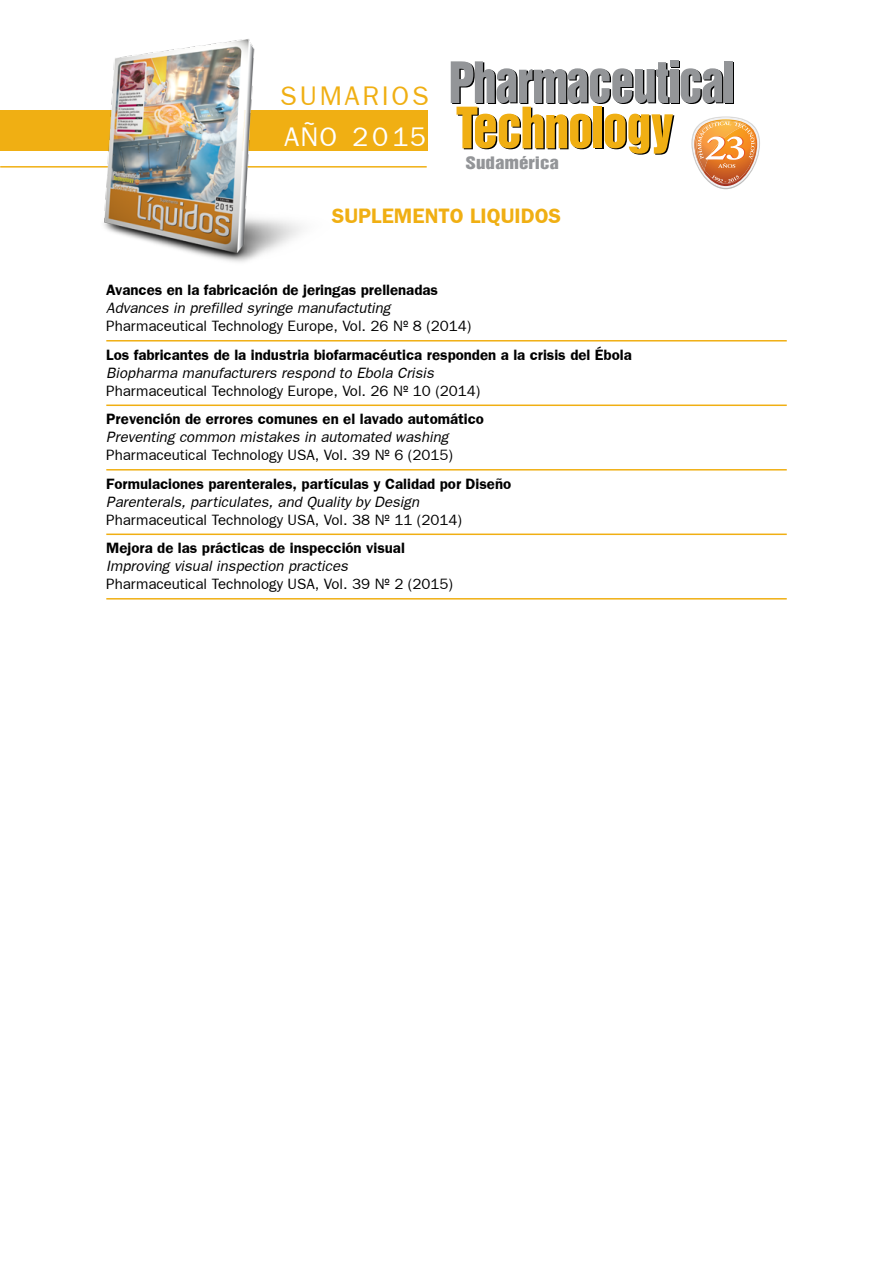
<style>
.page{position:relative;width:893px;height:1263px;background:#fff}
.page>*{position:absolute;margin:0;border:0;box-sizing:border-box;transform-origin:0 0}
.t1{font:27px "Frankfurt Gothic Plain";letter-spacing:.1em;color:#f0af13}
.t2{font:27px "Frankfurt Gothic Plain";letter-spacing:.095em;color:#fff}
.t3{font:700 21px "Frankfurt Gothic";color:#f0af13}
.t4{font:15.75px "Switzerland Inserat Plain";color:#939598;scale:1.2 1}
.t5{font:700 15px "Frankfurt Gothic";color:#000}
.t6{font:15px "Frankfurt Gothic Plain";color:#000}
.t7{font:italic 15px "Frankfurt Gothic";color:#000}
</style>
<div class="page">
<div style="left:0;top:110px;width:427px;height:41px;background:#f0af13"></div>
<hr style="left:0;top:166px;width:427px;height:2px;background:#f0af13">
<svg style="left:691px;top:116px;width:69px;height:73px"></svg>
<div style="left:672px;top:62px;width:8px;height:6px;background:#939598"></div>
<div style="left:726px;top:62px;width:8px;height:42px;background:#000"></div>
<div style="left:672px;top:71px;width:8px;height:33px;background:#939598"></div>
<svg style="left:681px;top:68px;width:42px;height:36px"></svg>
<div style="left:724px;top:61px;width:9px;height:42px;background:#939598"></div>
<div style="left:670px;top:70px;width:8px;height:33px;background:#939598"></div>
<svg style="left:451px;top:61px;width:223px;height:94px"></svg>
<div style="left:670px;top:61px;width:8px;height:6px;background:#939598"></div>
<hr style="left:106px;top:340px;width:681px;height:1px;background:#f0af13">
<hr style="left:106px;top:404px;width:681px;height:2px;background:#f0af13">
<hr style="left:106px;top:469px;width:681px;height:1px;background:#f0af13">
<hr style="left:106px;top:533px;width:681px;height:2px;background:#f0af13">
<hr style="left:106px;top:598px;width:681px;height:1px;background:#f0af13">
<img style="left:84px;top:39px;width:248px;height:223px">
<h1 class="t1" style="left:280px;top:80px;width:148px">Sumarios</h1>
<h1 class="t2" style="left:284px;top:122px;width:143px">AÑO 2015</h1>
<p class="t4" style="left:466px;top:153px;width:79px">Sudamérica</p>
<h2 class="t3" style="left:332px;top:203px;width:231px">SUPLEMENTO LIQUIDOS</h2>
<p class="t5" style="left:106px;top:281px;width:333px">Avances en la fabricación de jeringas prellenadas</p>
<p class="t7" style="left:106px;top:299px;width:286px">Advances in prefilled syringe manufactuting</p>
<p class="t6" style="left:106px;top:317px;width:367px">Pharmaceutical Technology Europe, Vol. 26 Nº 8 (2014)</p>
<p class="t5" style="left:106px;top:345px;width:527px">Los fabricantes de la industria biofarmacéutica responden a la crisis del Ébola</p>
<p class="t7" style="left:106px;top:364px;width:329px">Biopharma manufacturers respond to Ebola Crisis</p>
<p class="t6" style="left:106px;top:382px;width:376px">Pharmaceutical Technology Europe, Vol. 26 Nº 10 (2014)</p>
<p class="t5" style="left:106px;top:410px;width:379px">Prevención de errores comunes en el lavado automático</p>
<p class="t7" style="left:106px;top:428px;width:343px">Preventing common mistakes in automated washing</p>
<p class="t6" style="left:106px;top:446px;width:348px">Pharmaceutical Technology USA, Vol. 39 Nº 6 (2015)</p>
<p class="t5" style="left:106px;top:474px;width:406px">Formulaciones parenterales, partículas y Calidad por Diseño</p>
<p class="t7" style="left:106px;top:493px;width:314px">Parenterals, particulates, and Quality by Design</p>
<p class="t6" style="left:106px;top:511px;width:357px">Pharmaceutical Technology USA, Vol. 38 Nº 11 (2014)</p>
<p class="t5" style="left:106px;top:539px;width:300px">Mejora de las prácticas de inspección visual</p>
<p class="t7" style="left:106px;top:557px;width:243px">Improving visual inspection practices</p>
<p class="t6" style="left:106px;top:575px;width:348px">Pharmaceutical Technology USA, Vol. 39 Nº 2 (2015)</p>
</div>
